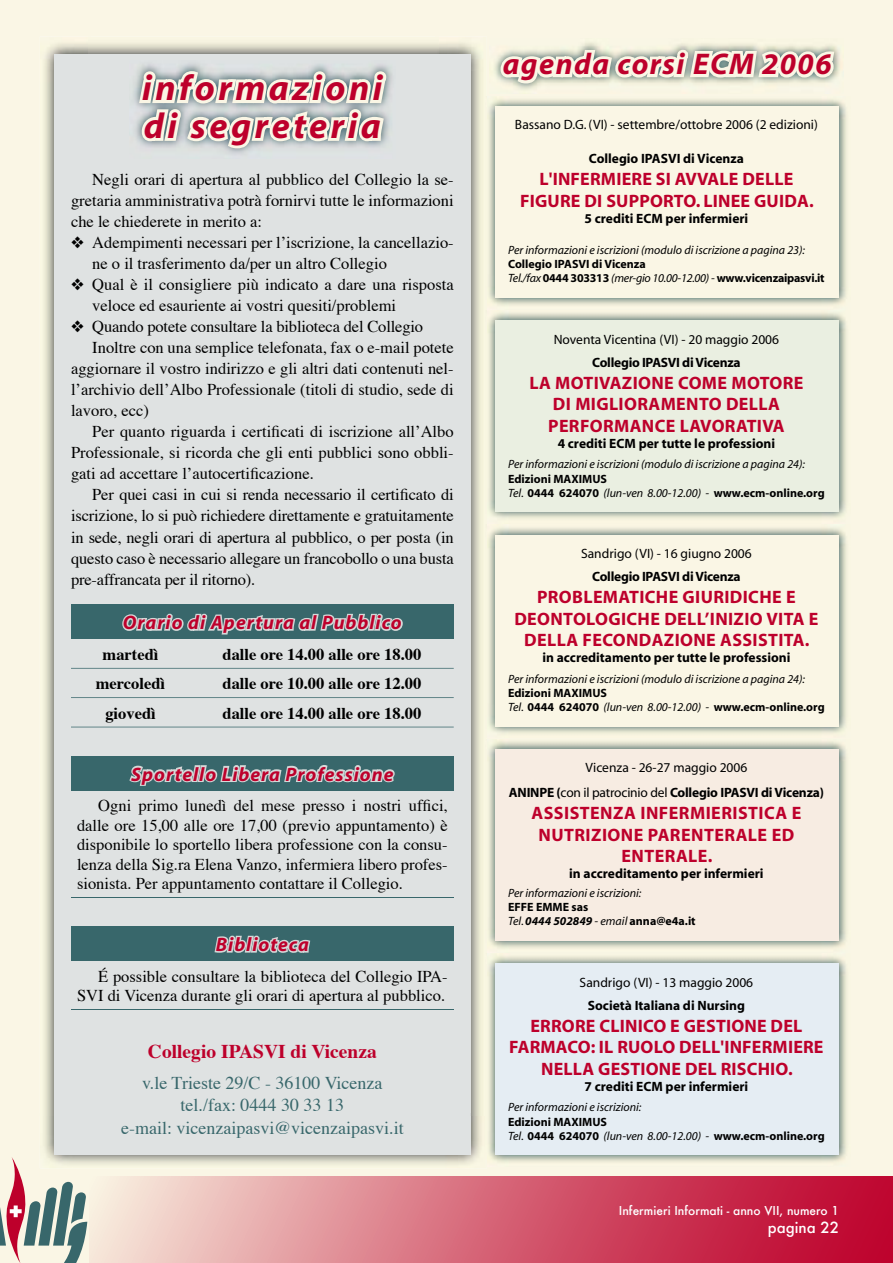
<style>
.page{position:relative;width:893px;height:1263px;background:#faf6e5}
.page>*{position:absolute;margin:0;border:0;box-sizing:border-box;transform-origin:0 0}
.t1{font:italic 700 36px/37.8px "Myriad";letter-spacing:.1em;color:#bd002b}
.t2{font:italic 700 30px "Myriad";letter-spacing:.05em;color:#bd002b}
.t3{font:italic 700 19.5px "Myriad";letter-spacing:.05em;color:#bd002b}
.t4{font:700 19.5px "Times";color:#bd002b}
.t5{font:700 18px/21.6px "Myriad";letter-spacing:.02em;color:#bd002b;text-align:center}
.t6{font:18px/22.5px "Times";color:#38676b;text-align:center}
.t7{font:16.5px/19.5px "Times";color:#000;text-align:justify}
.t8{font:700 16.5px "Times";color:#000}
.t9{font:500 15px "Futura";color:#fff}
.t10{font:13.5px/25.2px "Myriad";color:#000;text-align:center}
.t11{font:700 13.5px "Myriad";color:#000}
.t12{font:700 13.5px "Myriad";letter-spacing:-.02em;color:#000}
.t13{font:700 12px/14.4px "Myriad";color:#000}
.t14{font:italic 12px "Myriad";color:#000}
.t15{font:700 12px/14.4px "Myriad";letter-spacing:-.02em;color:#000}
.t16{font:500 12px "Futura";color:#fff}
.s1{font-weight:400;font-style:italic}
.s2{font-weight:700}
.s3{font-style:italic}
</style>
<div class="page">
<div style="left:89px;top:1176px;width:804px;height:87px;background:linear-gradient(to right,#f5e3d6,#ba0022)"></div>
<svg style="left:0;top:1157px;width:87px;height:106px;background:#b7b0ac"></svg>
<img style="left:487px;top:311px;width:364px;height:855px">
<div style="left:495px;top:535px;width:344px;height:191px;background:#faf6e5"></div>
<div style="left:495px;top:749px;width:344px;height:192px;background:#f7ece2"></div>
<div style="left:495px;top:963px;width:344px;height:192px;background:#e5edf3"></div>
<img style="left:487px;top:96px;width:364px;height:213px">
<div style="left:495px;top:106px;width:344px;height:192px;background:#faf6e5"></div>
<div style="left:495px;top:321px;width:344px;height:191px;background:#eaefe1"></div>
<div style="left:490px;top:39px;width:354px;height:54px;background:#f8f5e4"></div>
<svg style="left:498px;top:0;width:340px;height:87px;background:#f0eedd"></svg>
<img style="left:40px;top:1116px;width:447px;height:52px">
<img style="left:40px;top:37px;width:48px;height:1079px">
<img style="left:438px;top:37px;width:49px;height:1079px">
<img style="left:88px;top:37px;width:350px;height:17px">
<div style="left:54px;top:54px;width:417px;height:1101px;background:#dfe2e2"></div>
<div style="left:71px;top:605px;width:383px;height:34px;background:#38676b"></div>
<hr style="left:71px;top:668px;width:119px;height:1px;background:#38676b">
<hr style="left:190px;top:668px;width:264px;height:1px;background:#38676b">
<hr style="left:71px;top:697px;width:119px;height:1px;background:#38676b">
<hr style="left:190px;top:697px;width:264px;height:1px;background:#38676b">
<hr style="left:71px;top:727px;width:119px;height:1px;background:#38676b">
<hr style="left:190px;top:727px;width:264px;height:1px;background:#38676b">
<svg style="left:120px;top:596px;width:284px;height:39px"></svg>
<div style="left:71px;top:756px;width:383px;height:34px;background:#38676b"></div>
<hr style="left:71px;top:897px;width:383px;height:1px;background:#38676b">
<svg style="left:127px;top:748px;width:269px;height:38px"></svg>
<div style="left:71px;top:927px;width:383px;height:34px;background:#38676b"></div>
<hr style="left:71px;top:1009px;width:383px;height:1px;background:#38676b">
<svg style="left:214px;top:935px;width:97px;height:18px"></svg>
<img style="left:129px;top:60px;width:267px;height:98px">
<svg style="left:135px;top:68px;width:254px;height:84px;background:#d7dad3"></svg>
<h1 class="t1" style="left:142px;top:70px;width:242px">informazioni di segreteria</h1>
<p class="t7" style="left:71px;top:168px;width:384px;line-height:21px;text-indent:21px">Negli orari di apertura al pubblico del Collegio la se&shy;gretaria amministrativa potrà fornirvi tutte le informazioni che le chiederete in merito a:</p>
<p class="t7" style="left:92px;top:231px;width:363px;line-height:21px;text-indent:-21px">❖ Adempimenti necessari per l’iscrizione, la cancellazio&shy;ne o il trasferimento da/per un altro Collegio</p>
<p class="t7" style="left:92px;top:273px;width:363px;line-height:21px;text-indent:-21px">❖ Qual è il consigliere più indicato a dare una risposta veloce ed esauriente ai vostri quesiti/problemi</p>
<p class="t7" style="left:71px;top:315px;width:354px">❖ Quando potete consultare la biblioteca del Collegio</p>
<p class="t7" style="left:92px;top:337px;width:363px">Inoltre con una semplice telefonata, fax o e-mail potete</p>
<p class="t7" style="left:71px;top:358px;width:384px">aggiornare il vostro indirizzo e gli altri dati contenuti nel-</p>
<p class="t7" style="left:71px;top:379px;width:384px">l’archivio dell’Albo Professionale (titoli di studio, sede di</p>
<p class="t7" style="left:71px;top:400px;width:79px">lavoro, ecc)</p>
<p class="t7" style="left:92px;top:421px;width:363px">Per quanto riguarda i certificati di iscrizione all’Albo</p>
<p class="t7" style="left:71px;top:442px;width:384px">Professionale, si ricorda che gli enti pubblici sono obbli-</p>
<p class="t7" style="left:71px;top:463px;width:244px">gati ad accettare l’autocertificazione.</p>
<p class="t7" style="left:92px;top:484px;width:363px">Per quei casi in cui si renda necessario il certificato di</p>
<p class="t7" style="left:71px;top:505px;width:384px">iscrizione, lo si può richiedere direttamente e gratuitamente</p>
<p class="t7" style="left:71px;top:526px;width:384px">in sede, negli orari di apertura al pubblico, o per posta (in</p>
<p class="t7" style="left:71px;top:547px;width:384px">questo caso è necessario allegare un francobollo o una busta</p>
<p class="t7" style="left:71px;top:568px;width:186px">pre-affrancata per il ritorno).</p>
<p class="t3" style="left:123px;top:612px;width:280px">Orario di Apertura al Pubblico</p>
<p class="t8" style="left:103px;top:638px;width:57px">martedì</p>
<p class="t8" style="left:222px;top:638px;width:200px">dalle ore 14.00 alle ore 18.00</p>
<p class="t8" style="left:96px;top:668px;width:71px">mercoledì</p>
<p class="t8" style="left:222px;top:668px;width:200px">dalle ore 10.00 alle ore 12.00</p>
<p class="t8" style="left:105px;top:697px;width:52px">giovedì</p>
<p class="t8" style="left:222px;top:697px;width:200px">dalle ore 14.00 alle ore 18.00</p>
<p class="t3" style="left:131px;top:764px;width:264px">Sportello Libera Professione</p>
<p class="t7" style="left:77px;top:794px;width:372px;text-indent:21px">Ogni primo lunedì del mese presso i nostri uffici, dalle ore 15,00 alle ore 17,00 (previo appuntamento) è disponibile lo sportello libera professione con la consu&shy;lenza della Sig.ra Elena Vanzo, infermiera libero profes&shy;sionista. Per appuntamento contattare il Collegio.</p>
<p class="t3" style="left:216px;top:934px;width:94px">Biblioteca</p>
<p class="t7" style="left:77px;top:965px;width:372px;text-align:right">É possible consultare la biblioteca del Collegio IPA-<br>SVI di Vicenza durante gli orari di apertura al pubblico.</p>
<p class="t4" style="left:148px;top:1032px;width:230px">Collegio IPASVI di Vicenza</p>
<p class="t6" style="left:121px;top:1070px;width:284px">v.le Trieste 29/C - 36100 Vicenza tel./fax: 0444 30 33 13<br>e-mail: vicenzaipasvi@vicenzaipasvi.it</p>
<h2 class="t2" style="left:503px;top:49px;width:330px">agenda corsi ECM 2006</h2>
<p class="t10" style="left:515px;top:113px;width:304px">Bassano D.G. (VI) - settembre/ottobre 2006 (2 edizioni)</p>
<p class="t11" style="left:589px;top:152px;width:156px">Collegio IPASVI di Vicenza</p>
<p class="t5" style="left:520px;top:169px;width:295px">L'INFERMIERE SI AVVALE DELLE<br>FIGURE DI SUPPORTO. LINEE GUIDA.</p>
<p class="t11" style="left:585px;top:211px;width:165px">5 crediti ECM per infermieri</p>
<p class="t14" style="left:508px;top:244px;width:298px">Per informazioni e iscrizioni (modulo di iscrizione a pagina 23):</p>
<p class="t15" style="left:508px;top:257px;width:318px">Collegio IPASVI di Vicenza<br><span class="s1">Tel./fax</span> 0444 303313 <span class="s1">(mer-gio 10.00-12.00) -</span> www.vicenzaipasvi.it</p>
<p class="t10" style="left:554px;top:327px;width:227px">Noventa Vicentina (VI) - 20 maggio 2006</p>
<p class="t12" style="left:592px;top:355px;width:150px">Collegio IPASVI di Vicenza</p>
<p class="t5" style="left:529px;top:372px;width:275px">LA MOTIVAZIONE COME MOTORE<br>DI MIGLIORAMENTO DELLA<br>PERFORMANCE LAVORATIVA</p>
<p class="t11" style="left:558px;top:436px;width:219px">4 crediti ECM per tutte le professioni</p>
<p class="t14" style="left:508px;top:458px;width:298px">Per informazioni e iscrizioni (modulo di iscrizione a pagina 24):</p>
<p class="t13" style="left:508px;top:472px;width:318px">Edizioni MAXIMUS<br><span class="s1">Tel.</span> 0444 624070 <span class="s1">(lun-ven 8.00-12.00) -</span> www.ecm-online.org</p>
<p class="t10" style="left:581px;top:541px;width:172px">Sandrigo (VI) - 16 giugno 2006</p>
<p class="t12" style="left:592px;top:570px;width:150px">Collegio IPASVI di Vicenza</p>
<p class="t5" style="left:514px;top:587px;width:306px">PROBLEMATICHE GIURIDICHE E<br>DEONTOLOGICHE DELL’INIZIO VITA E<br>DELLA FECONDAZIONE ASSISTITA.</p>
<p class="t11" style="left:542px;top:651px;width:250px">in accreditamento per tutte le professioni</p>
<p class="t14" style="left:508px;top:672px;width:298px">Per informazioni e iscrizioni (modulo di iscrizione a pagina 24):</p>
<p class="t13" style="left:508px;top:686px;width:318px">Edizioni MAXIMUS<br><span class="s1">Tel.</span> 0444 624070 <span class="s1">(lun-ven 8.00-12.00) -</span> www.ecm-online.org</p>
<p class="t10" style="left:509px;top:756px;width:317px">Vicenza - 26-27 maggio 2006<br><span class="s2">ANINPE (</span>con il patrocinio del <span class="s2">Collegio IPASVI di Vicenza)</span></p>
<p class="t5" style="left:531px;top:803px;width:271px">ASSISTENZA INFERMIERISTICA E<br>NUTRIZIONE PARENTERALE ED<br>ENTERALE.</p>
<p class="t11" style="left:569px;top:867px;width:196px">in accreditamento per infermieri</p>
<p class="t14" style="left:508px;top:886px;width:135px">Per informazioni e iscrizioni:</p>
<p class="t13" style="left:508px;top:900px;width:189px">EFFE EMME sas<br><span class="s1">Tel.</span> <span class="s3">0444 502849</span> <span class="s1">- email</span> anna@e4a.it</p>
<p class="t10" style="left:580px;top:970px;width:175px">Sandrigo (VI) - 13 maggio 2006</p>
<p class="t11" style="left:588px;top:998px;width:159px">Società Italiana di Nursing</p>
<p class="t5" style="left:509px;top:1015px;width:316px">ERRORE CLINICO E GESTIONE DEL<br>FARMACO: IL RUOLO DELL'INFERMIERE<br>NELLA GESTIONE DEL RISCHIO.</p>
<p class="t11" style="left:585px;top:1079px;width:165px">7 crediti ECM per infermieri</p>
<p class="t14" style="left:508px;top:1101px;width:135px">Per informazioni e iscrizioni:</p>
<p class="t13" style="left:508px;top:1115px;width:318px">Edizioni MAXIMUS<br><span class="s1">Tel.</span> 0444 624070 <span class="s1">(lun-ven 8.00-12.00) -</span> www.ecm-online.org</p>
<p class="t16" style="left:619px;top:1202px;width:222px">Infermieri Informati - anno VII, numero 1</p>
<p class="t9" style="left:768px;top:1217px;width:73px">pagina 22</p>
</div>
